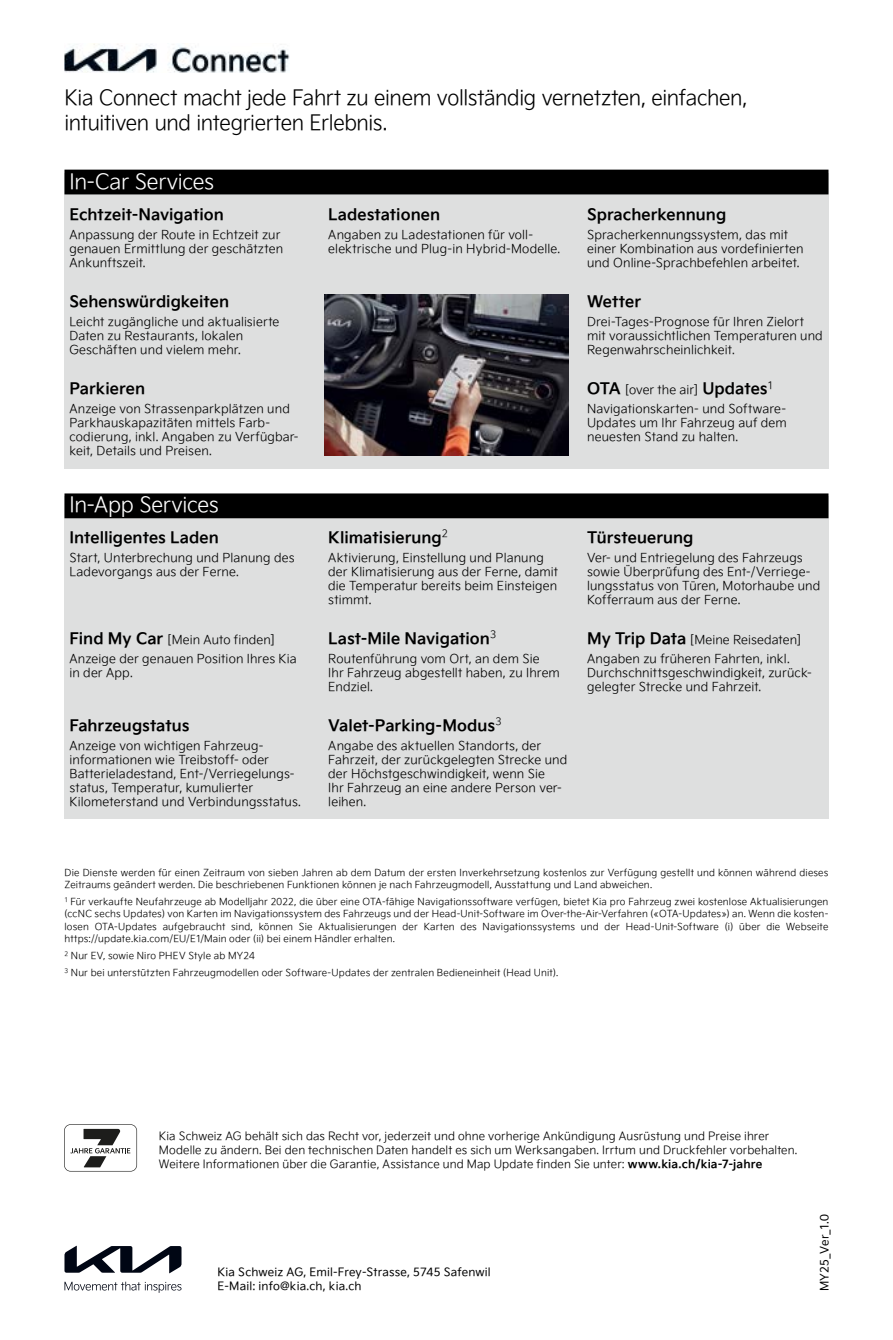
<style>
.page{position:relative;width:893px;height:1340px;background:#fff}
.page>*{position:absolute;margin:0;border:0;box-sizing:border-box;transform-origin:0 0}
.t1{font:21px/24.5px "Kia Signature Fix OTF Light";letter-spacing:-.015em;color:#000}
.t2{font:21px "Kia Signature Fix OTF Light";letter-spacing:-.015em;color:#fff}
.t3{font:15.75px "Kia Signature Fix OTF Bold";letter-spacing:.005em;color:#000}
.t4{font:12.25px/14px "Kia Signature Fix OTF Light";letter-spacing:.015em;color:#000}
.t5{font:11.38px/14px "Kia Signature Fix OTF Light";letter-spacing:.01em;color:#000}
.t6{font:11.38px/14px "Kia Signature Fix OTF Regular";letter-spacing:.015em;color:#000}
.t7{font:9.62px/12.2px "Kia Signature Fix OTF Light";letter-spacing:.02em;color:#000}
.s1{font-family:"Kia Signature Fix OTF Bold";font-size:15.75px}
.s2{font-family:"Kia Signature Fix OTF Bold"}
</style>
<div class="page">
<svg style="left:64px;top:1245px;width:117px;height:28px"></svg>
<svg style="left:64px;top:1281px;width:117px;height:11px"></svg>
<img style="left:64px;top:44px;width:225px;height:28px">
<div style="left:64px;top:174px;width:764px;height:295px;background:#dedfdf"></div>
<div style="left:64px;top:170px;width:764px;height:24px;background:#000"></div>
<svg style="left:64px;top:1124px;width:73px;height:47px"></svg>
<div style="left:64px;top:496px;width:764px;height:323px;background:#dedfdf"></div>
<div style="left:64px;top:493px;width:764px;height:25px;background:#000"></div>
<img style="left:325px;top:295px;width:243px;height:160px">
<h1 class="t1" style="left:64px;top:85px;width:684px">Kia Connect macht jede Fahrt zu einem vollständig vernetzten, einfachen, intuitiven und integrierten Erlebnis.</h1>
<h1 class="t2" style="left:69px;top:167px;width:146px">In-Car Services</h1>
<p class="t3" style="left:69px;top:203px;width:156px">Echtzeit-Navigation</p>
<p class="t4" style="left:69px;top:228px;width:215px">Anpassung der Route in Echtzeit zur genauen Ermittlung der geschätzten<br>Ankunftszeit.</p>
<p class="t3" style="left:69px;top:290px;width:161px">Sehenswürdigkeiten</p>
<p class="t4" style="left:69px;top:314px;width:211px">Leicht zugängliche und aktualisierte<br>Daten zu Restaurants, lokalen<br>Geschäften und vielem mehr.</p>
<p class="t3" style="left:69px;top:377px;width:77px">Parkieren</p>
<p class="t4" style="left:69px;top:401px;width:229px">Anzeige von Strassenparkplätzen und Parkhauskapazitäten mittels Farb&shy;codierung, inkl. Angaben zu Verfügbar&shy;keit, Details und Preisen.</p>
<h1 class="t2" style="left:69px;top:489px;width:151px">In-App Services</h1>
<p class="t3" style="left:69px;top:525px;width:151px">Intelligentes Laden</p>
<p class="t4" style="left:69px;top:550px;width:227px">Start, Unterbrechung und Planung des<br>Ladevorgangs aus der Ferne.</p>
<p class="t4" style="left:69px;top:629px;width:229px;line-height:18.9px"><span class="s1">Find My Car</span> [Mein Auto finden]<br>Anzeige der genauen Position Ihres Kia</p>
<p class="t4" style="left:69px;top:665px;width:65px">in der App.</p>
<p class="t3" style="left:69px;top:713px;width:122px">Fahrzeugstatus</p>
<p class="t4" style="left:69px;top:738px;width:233px">Anzeige von wichtigen Fahrzeug&shy;informationen wie Treibstoff- oder Batterieladestand, Ent-/Verriegelungs&shy;status, Temperatur, kumulierter Kilometerstand und Verbindungsstatus.</p>
<p class="t3" style="left:328px;top:203px;width:113px">Ladestationen</p>
<p class="t4" style="left:328px;top:228px;width:234px">Angaben zu Ladestationen für voll&shy;elektrische und Plug-in Hybrid-Modelle.</p>
<p class="t3" style="left:587px;top:203px;width:141px">Spracherkennung</p>
<p class="t4" style="left:587px;top:228px;width:218px">Spracherkennungssystem, das mit einer Kombination aus vordefinierten und Online-Sprachbefehlen arbeitet.</p>
<p class="t3" style="left:587px;top:290px;width:56px">Wetter</p>
<p class="t4" style="left:587px;top:314px;width:237px">Drei-Tages-Prognose für Ihren Zielort mit voraussichtlichen Temperaturen und<br>Regenwahrscheinlichkeit.</p>
<p class="t4" style="left:587px;top:380px;width:201px;line-height:18.9px"><span class="s1">OTA</span> [over the air] <span class="s1">Updates</span><sup>1<br></sup>Navigationskarten- und Software-</p>
<p class="t4" style="left:587px;top:415px;width:201px">Updates um Ihr Fahrzeug auf dem neuesten Stand zu halten.</p>
<p class="t3" style="left:328px;top:525px;width:121px">Klimatisierung<sup>2</sup></p>
<p class="t4" style="left:328px;top:550px;width:231px">Aktivierung, Einstellung und Planung der Klimatisierung aus der Ferne, damit die Temperatur bereits beim Einsteigen stimmt.</p>
<p class="t3" style="left:328px;top:626px;width:169px">Last-Mile Navigation<sup>3</sup></p>
<p class="t4" style="left:328px;top:651px;width:233px">Routenführung vom Ort, an dem Sie<br>Ihr Fahrzeug abgestellt haben, zu Ihrem<br>Endziel.</p>
<p class="t3" style="left:328px;top:713px;width:175px">Valet-Parking-Modus<sup>3</sup></p>
<p class="t4" style="left:328px;top:738px;width:241px">Angabe des aktuellen Standorts, der<br>Fahrzeit, der zurückgelegten Strecke und der Höchstgeschwindigkeit, wenn Sie<br>Ihr Fahrzeug an eine andere Person ver&shy;leihen.</p>
<p class="t3" style="left:587px;top:525px;width:108px">Türsteuerung</p>
<p class="t4" style="left:587px;top:550px;width:235px">Ver- und Entriegelung des Fahrzeugs sowie Überprüfung des Ent-/Verriege&shy;lungsstatus von Türen, Motorhaube und Kofferraum aus der Ferne.</p>
<p class="t4" style="left:587px;top:629px;width:215px;line-height:18.9px"><span class="s1">My Trip Data</span> [Meine Reisedaten]<br>Angaben zu früheren Fahrten, inkl.</p>
<p class="t4" style="left:587px;top:665px;width:225px">Durchschnittsgeschwindigkeit, zurück&shy;gelegter Strecke und Fahrzeit.</p>
<p class="t7" style="left:64px;top:865px;width:765px">Die Dienste werden für einen Zeitraum von sieben Jahren ab dem Datum der ersten Inverkehrsetzung kostenlos zur Verfügung gestellt und können während dieses<br>Zeitraums geändert werden. Die beschriebenen Funktionen können je nach Fahrzeugmodell, Ausstattung und Land abweichen.</p>
<p class="t7" style="left:64px;top:895px;width:765px;text-align:justify"><sup>1</sup> Für verkaufte Neufahrzeuge ab Modelljahr 2022, die über eine OTA-fähige Navigationssoftware verfügen, bietet Kia pro Fahrzeug zwei kostenlose Aktualisierungen (ccNC sechs Updates) von Karten im Navigationssystem des Fahrzeugs und der Head-Unit-Software im Over-the-Air-Verfahren («OTA-Updates») an. Wenn die kosten&shy;losen OTA-Updates aufgebraucht sind, können Sie Aktualisierungen der Karten des Navigationssystems und der Head-Unit-Software (i) über die Webseite https://update.kia.com/EU/E1/Main oder (ii) bei einem Händler erhalten.</p>
<p class="t7" style="left:64px;top:946px;width:495px;line-height:17.2px"><sup>2</sup> Nur EV, sowie Niro PHEV Style ab MY24<br><sup>3</sup> Nur bei unterstützten Fahrzeugmodellen oder Software-Updates der zentralen Bedieneinheit (Head Unit).</p>
<p class="t5" style="left:159px;top:1128px;width:640px">Kia Schweiz AG behält sich das Recht vor, jederzeit und ohne vorherige Ankündigung Ausrüstung und Preise ihrer<br>Modelle zu ändern. Bei den technischen Daten handelt es sich um Werksangaben. Irrtum und Druckfehler vorbehalten.<br>Weitere Informationen über die Garantie, Assistance und Map Update finden Sie unter: <span class="s2">www.kia.ch/kia-7-jahre</span></p>
<p class="t6" style="left:218px;top:1264px;width:275px">Kia Schweiz AG, Emil-Frey-Strasse, 5745 Safenwil<br>E-Mail: info@kia.ch, kia.ch</p>
<p class="t6" style="left:817px;top:1291px;width:79px;rotate:-90deg">MY25_Ver_1.0</p>
</div>
